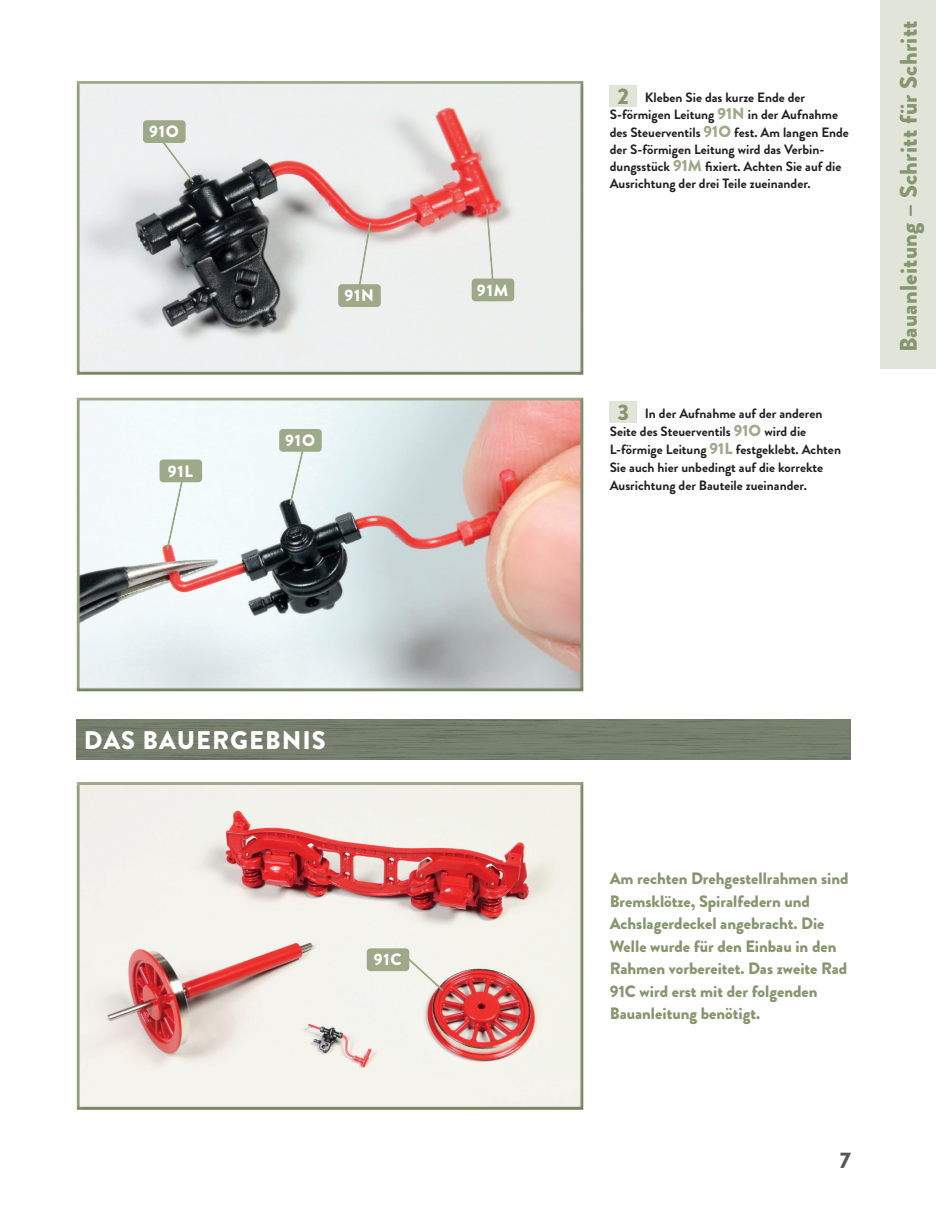
<style>
.page{position:relative;width:936px;height:1212px;background:#fff}
.page>*{position:absolute;margin:0;border:0;box-sizing:border-box;transform-origin:0 0}
.t1{font:900 25.5px "Brandon Grotesque";letter-spacing:.04em;color:#fff}
.t2{font:900 24px "Brandon Grotesque";letter-spacing:.01em;color:#87966f}
.t3{font:900 22.5px "Brandon Grotesque";color:#57585a}
.t4{font:900 16.5px/22.5px "Brandon Grotesque";color:#87966f}
.t5{font:900 16.5px "Brandon Grotesque";letter-spacing:.055em;color:#fff}
.t6{font:700 13.5px/17.1px "Brandon Grotesque";color:#231f20}
.s1{font-weight:900;font-size:22.5px;color:#87966f}
.s2{font-weight:900;font-size:16.05px;color:#9da988}
</style>
<div class="page">
<div style="left:880px;top:0;width:55px;height:369px;background:#e1e5d9"></div>
<img style="left:77px;top:720px;width:773px;height:39px">
<div style="left:76px;top:781px;width:509px;height:329px;background:#231f20;opacity:.15"></div>
<div style="left:609px;top:85px;width:27px;height:21px;background:#e1e5d9"></div>
<div style="left:76px;top:80px;width:509px;height:296px;background:#231f20;opacity:.15"></div>
<div style="left:609px;top:402px;width:27px;height:21px;background:#e1e5d9"></div>
<div style="left:76px;top:397px;width:509px;height:294px;background:#231f20;opacity:.15"></div>
<svg style="left:164px;top:482px;width:22px;height:69px"></svg>
<div style="left:160px;top:460px;width:41px;height:21px;background:#9da988;border-radius:3px"></div>
<div style="left:159px;top:459px;width:43px;height:23px;border:2px solid #9da988;border-radius:3px"></div>
<svg style="left:485px;top:208px;width:12px;height:71px"></svg>
<div style="left:472px;top:279px;width:41px;height:22px;background:#9da988;border-radius:3px"></div>
<div style="left:471px;top:279px;width:43px;height:22px;border:2px solid #9da988;border-radius:3px"></div>
<svg style="left:354px;top:219px;width:18px;height:65px"></svg>
<div style="left:339px;top:285px;width:41px;height:21px;background:#9da988;border-radius:3px"></div>
<div style="left:338px;top:284px;width:43px;height:23px;border:2px solid #9da988;border-radius:3px"></div>
<svg style="left:155px;top:132px;width:41px;height:54px"></svg>
<div style="left:144px;top:121px;width:41px;height:21px;background:#9da988;border-radius:3px"></div>
<div style="left:143px;top:120px;width:42px;height:23px;border:2px solid #9da988;border-radius:3px"></div>
<svg style="left:288px;top:452px;width:18px;height:56px"></svg>
<div style="left:280px;top:430px;width:41px;height:21px;background:#9da988;border-radius:3px"></div>
<div style="left:279px;top:429px;width:43px;height:23px;border:2px solid #9da988;border-radius:3px"></div>
<svg style="left:403px;top:954px;width:42px;height:39px"></svg>
<div style="left:367px;top:949px;width:41px;height:21px;background:#9da988;border-radius:3px"></div>
<div style="left:367px;top:948px;width:42px;height:23px;border:2px solid #9da988;border-radius:3px"></div>
<p class="t5" style="left:149px;top:120px;width:31px">91O</p>
<p class="t5" style="left:168px;top:459px;width:27px">91L</p>
<p class="t5" style="left:344px;top:284px;width:31px">91N</p>
<p class="t5" style="left:477px;top:278px;width:33px">91M</p>
<p class="t5" style="left:285px;top:429px;width:31px">91O</p>
<h1 class="t1" style="left:84px;top:722px;width:243px">DAS BAUERGEBNIS</h1>
<p class="t5" style="left:373px;top:948px;width:29px">91C</p>
<p class="t6" style="left:609px;top:89px;width:240px;text-indent:8px"><span class="s1">2</span> Kleben Sie das kurze Ende der S-förmigen Leitung <span class="s2">91N</span> in der Aufnahme des Steuerventils <span class="s2">91O</span> fest. Am langen Ende der S-förmigen Leitung wird das Verbin&shy;dungsstück <span class="s2">91M</span> fixiert. Achten Sie auf die Ausrichtung der drei Teile zueinander.</p>
<p class="t6" style="left:609px;top:405px;width:233px;line-height:18px;text-indent:8px"><span class="s1">3</span> In der Aufnahme auf der anderen Seite des Steuerventils <span class="s2">91O</span> wird die L-förmige Leitung <span class="s2">91L</span> festgeklebt. Achten Sie auch hier unbedingt auf die korrekte Ausrichtung der Bauteile zueinander.</p>
<h2 class="t2" style="left:891px;top:352px;width:333px;rotate:-90deg">Bauanleitung – Schritt für Schritt</h2>
<p class="t4" style="left:609px;top:867px;width:240px">Am rechten Drehgestellrahmen sind<br>Bremsklötze, Spiralfedern und<br>Achslagerdeckel angebracht. Die<br>Welle wurde für den Einbau in den<br>Rahmen vorbereitet. Das zweite Rad<br>91C wird erst mit der folgenden<br>Bauanleitung benötigt.</p>
<h3 class="t3" style="left:839px;top:1144px;width:13px">7</h3>
</div>
